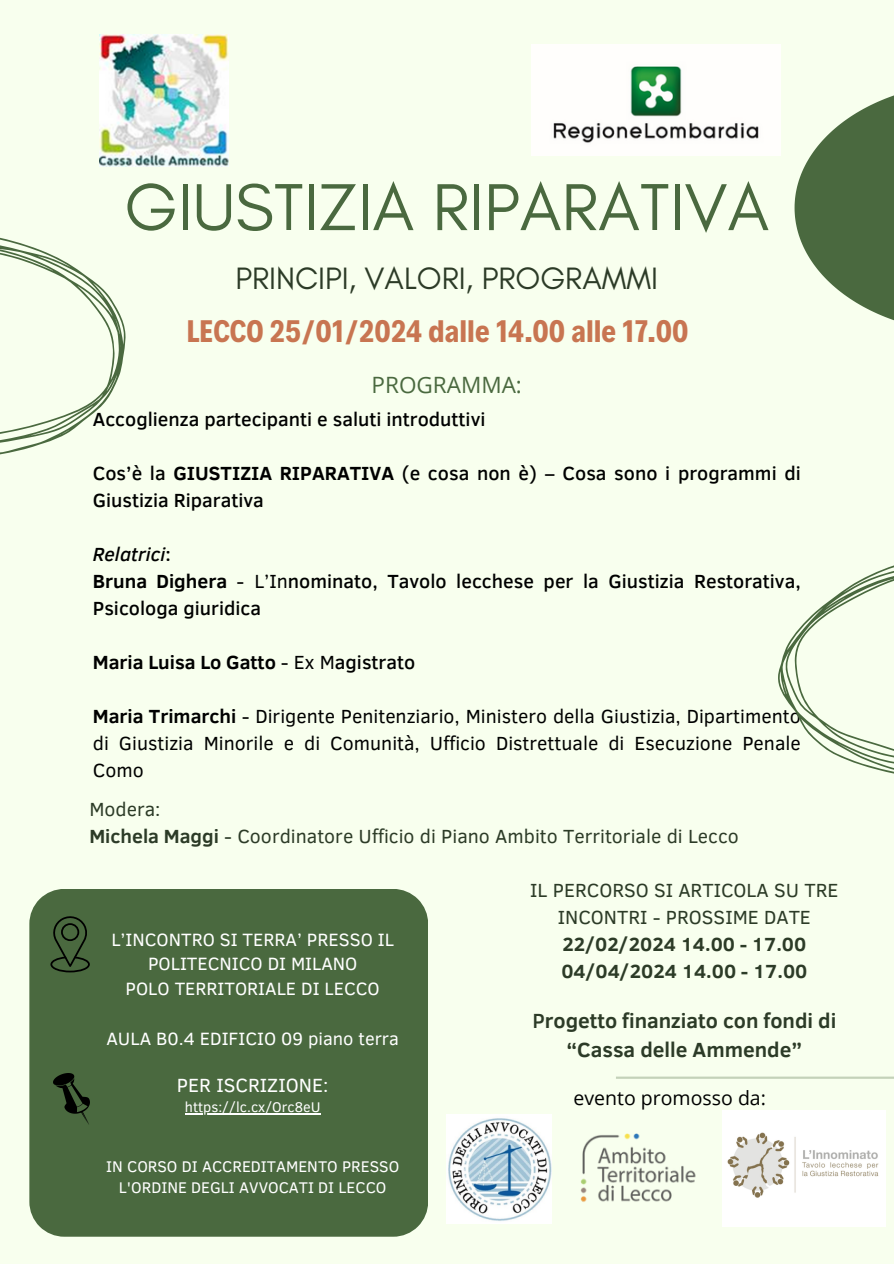
<style>
.page{position:relative;width:894px;height:1264px;background:#fff}
.page>*{position:absolute;margin:0;border:0;box-sizing:border-box;transform-origin:0 0}
.t1{font:67.5px "Glacial Indifference";color:#4a693f}
.t2{font:700 31.5px "Decalotype";color:#c87551}
.t3{font:31.5px "Glacial Indifference";color:#2c3b27}
.t4{font:22.5px "Open Sans";color:#4a693f}
.t5{font:700 21px/29.2px "Clear Sans";color:#2c3b27;text-align:center}
.t6{font:500 19.5px/27px "Clear Sans";color:#000}
.t7{font:19.5px/27px "Clear Sans";color:#000;text-align:justify}
.t8{font:19.5px/27px "Clear Sans";color:#2c3b27;text-align:center}
.t9{font:700 19.5px "Clear Sans";color:#2c3b27}
.t10{font:700 19.5px "Clear Sans";color:#000}
.t11{font:19.5px "Open Sans";color:#000}
.t12{font:19.5px "Clear Sans";color:#fff}
.t13{font:italic 500 19.5px "Clear Sans";color:#000}
.t14{font:18.3px/24.8px "Clear Sans";color:#fff;text-align:center}
.t15{font:15.9px/21.3px "Clear Sans";color:#fff;text-align:center}
.t16{font:14.4px "Clear Sans";color:#fff}
.s1{font-weight:700}
.s2{font-style:normal}
.s3{font-weight:400}
.s4{font-weight:500}
</style>
<div class="page">
<div style="left:0;top:0;width:893px;height:1263px;background:#f8ffee"></div>
<div style="left:29px;top:889px;width:398px;height:347px;background:#4a693f"></div>
<hr style="left:615px;top:1076px;width:278px;height:2px;background:#4a693f">
<img style="left:446px;top:1114px;width:105px;height:109px">
<img style="left:580px;top:1133px;width:116px;height:69px">
<img style="left:99px;top:34px;width:130px;height:132px">
<img style="left:531px;top:45px;width:248px;height:111px">
<svg style="left:50px;top:913px;width:40px;height:59px;background:#3c5533"></svg>
<svg style="left:794px;top:95px;width:99px;height:225px"></svg>
<svg style="left:0;top:237px;width:125px;height:218px"></svg>
<img style="left:722px;top:1110px;width:163px;height:116px">
<svg style="left:778px;top:565px;width:115px;height:209px"></svg>
<img style="left:54px;top:1073px;width:36px;height:51px">
<hr style="left:185px;top:1113px;width:135px;height:1px;background:#fff">
<p class="t1" style="left:124px;top:166px;width:646px">GIUSTIZIA RIPARATIVA</p>
<p class="t3" style="left:235px;top:259px;width:424px">PRINCIPI, VALORI, PROGRAMMI</p>
<p class="t2" style="left:187px;top:310px;width:503px">LECCO 25/01/2024 dalle 14.00 alle 17.00</p>
<p class="t4" style="left:371px;top:369px;width:152px">PROGRAMMA:</p>
<p class="t6" style="left:93px;top:404px;width:394px">Accoglienza partecipanti e saluti introduttivi</p>
<p class="t6" style="left:93px;top:458px;width:709px">Cos’è la <span class="s1">GIUSTIZIA RIPARATIVA</span> (e cosa non è) – Cosa sono i programmi di<br>Giustizia Riparativa</p>
<p class="t13" style="left:93px;top:540px;width:79px">Relatrici<span class="s2">:</span></p>
<p class="t6" style="left:93px;top:566px;width:709px"><span class="s1">Bruna Dighera</span> <span class="s3">- L’In</span>nominato, Tavolo lecchese per la Giustizia Restorativa,<br>Psicologa giuridica</p>
<p class="t10" style="left:93px;top:648px;width:324px">Maria Luisa Lo Gatto <span class="s3">- Ex M</span><span class="s4">agistrato</span></p>
<p class="t7" style="left:93px;top:701px;width:709px"><span class="s1">Maria Trimarchi</span> - Dirigente Penitenziario, Ministero della Giustizia, Dipartimento di Giustizia Minorile e di Comunità, Ufficio Distrettuale di Esecuzione Penale Como</p>
<p class="t8" style="left:89px;top:794px;width:73px">Modera:</p>
<p class="t8" style="left:89px;top:821px;width:650px"><span class="s1">Michela Maggi</span> - Coordinatore Ufficio di Piano Ambito Territoriale di Lecco</p>
<p class="t14" style="left:111px;top:925px;width:284px">L’INCONTRO SI TERRA’ PRESSO IL<br>POLITECNICO DI MILANO</p>
<p class="t14" style="left:126px;top:975px;width:255px">POLO TERRITORIALE DI LECCO</p>
<p class="t14" style="left:106px;top:1024px;width:294px">AULA B0.4 EDIFICIO 09 piano terra</p>
<p class="t12" style="left:177px;top:1070px;width:153px">PER ISCRIZIONE:</p>
<p class="t16" style="left:185px;top:1096px;width:137px">https://lc.cx/Orc8eU</p>
<p class="t15" style="left:106px;top:1154px;width:294px">IN CORSO DI ACCREDITAMENTO PRESSO<br>L'ORDINE DEGLI AVVOCATI DI LECCO</p>
<p class="t8" style="left:530px;top:875px;width:309px">IL PERCORSO SI ARTICOLA SU TRE<br>INCONTRI - PROSSIME DATE</p>
<p class="t9" style="left:562px;top:929px;width:245px">22/02/2024 14.00 - 17.00</p>
<p class="t9" style="left:561px;top:956px;width:247px">04/04/2024 14.00 - 17.00</p>
<p class="t5" style="left:532px;top:1004px;width:305px"><span class="s4">P</span>rogetto finanziato con fondi di “Cassa delle Ammende”</p>
<p class="t11" style="left:573px;top:1084px;width:194px">evento promosso da:</p>
</div>
